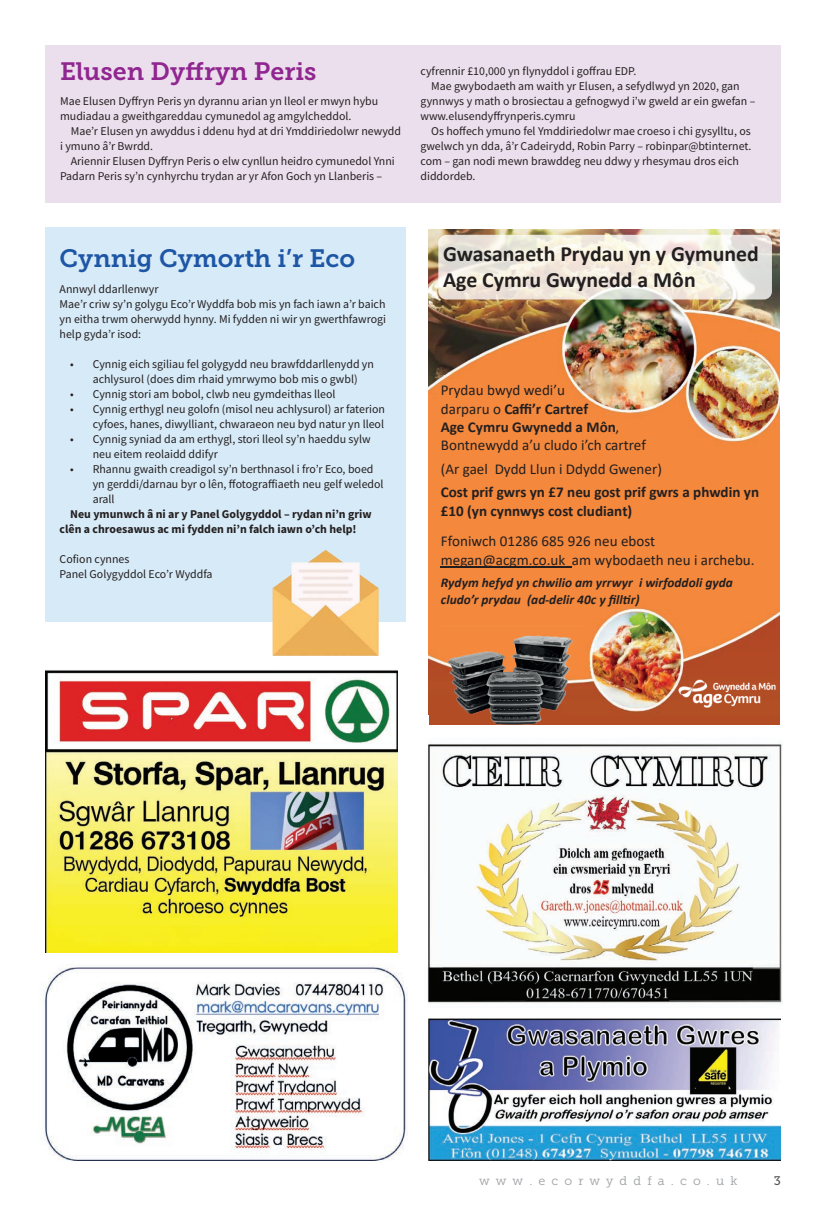
<style>
.page{position:relative;width:826px;height:1205px;background:#fff}
.page>*{position:absolute;margin:0;border:0;box-sizing:border-box;transform-origin:0 0}
.t1{font:25px "Museo Slab 700";color:#1e56a6}
.t2{font:25px "Museo Slab 700";color:#90268f}
.t3{font:700 21.75px/26.6px "Calibri";color:#231f20}
.t4{font:15px/18.4px "Calibri";color:#231f20}
.t5{font:700 15px/18.4px "Calibri";color:#231f20}
.t6{font:italic 700 13.38px/16.4px "Calibri";letter-spacing:.005em;color:#231f20}
.t7{font:12.5px "Museo Slab 300";color:#9d9fa2}
.t8{font:12.5px "Museo Slab 500";color:#57585a}
.t9{font:11.88px/15px "Source Sans Pro";color:#231f20}
.t10{font:700 11.88px/15px "Source Sans Pro";color:#231f20}
.s1{font-weight:700}
</style>
<div class="page">
<div style="left:46px;top:45px;width:735px;height:158px;background:#ecdfed"></div>
<div style="left:45px;top:227px;width:360px;height:394px;background:#d7eaf7"></div>
<img style="left:45px;top:670px;width:353px;height:283px">
<img style="left:42px;top:965px;width:364px;height:196px">
<img style="left:428px;top:1018px;width:353px;height:142px">
<div style="left:482px;top:686px;width:297px;height:39px;background:#b24c25"></div>
<img style="left:429px;top:230px;width:350px;height:483px">
<div style="left:429px;top:697px;width:132px;height:28px;background:#b24c25"></div>
<img style="left:438px;top:612px;width:146px;height:113px">
<hr style="left:441px;top:566px;width:131px;height:1px;background:#231f20">
<img style="left:672px;top:673px;width:107px;height:40px">
<div style="left:438px;top:235px;width:334px;height:64px;background:#fff;border-radius:8px;opacity:.8"></div>
<img style="left:428px;top:743px;width:355px;height:261px">
<img style="left:271px;top:550px;width:108px;height:106px">
<h1 class="t2" style="left:60px;top:58px;width:258px">Elusen Dyffryn Peris</h1>
<p class="t9" style="left:60px;top:93px;width:320px">Mae Elusen Dyffryn Peris yn dyrannu arian yn lleol er mwyn hybu mudiadau a gweithgareddau cymunedol ag amgylcheddol.</p>
<p class="t9" style="left:60px;top:123px;width:342px;text-indent:11px">Mae’r Elusen yn awyddus i ddenu hyd at dri Ymddiriedolwr newydd i ymuno â’r Bwrdd.</p>
<p class="t9" style="left:60px;top:153px;width:336px;text-indent:11px">Ariennir Elusen Dyffryn Peris o elw cynllun heidro cymunedol Ynni<br>Padarn Peris sy’n cynhyrchu trydan ar yr Afon Goch yn Llanberis –</p>
<p class="t9" style="left:420px;top:63px;width:217px">cyfrennir £10,000 yn flynyddol i goffrau EDP.</p>
<p class="t9" style="left:431px;top:78px;width:310px">Mae gwybodaeth am waith yr Elusen, a sefydlwyd yn 2020, gan</p>
<p class="t9" style="left:420px;top:93px;width:336px">gynnwys y math o brosiectau a gefnogwyd i’w gweld ar ein gwefan –</p>
<p class="t9" style="left:420px;top:108px;width:156px">www.elusendyffrynperis.cymru</p>
<p class="t9" style="left:431px;top:123px;width:321px">Os hoffech ymuno fel Ymddiriedolwr mae croeso i chi gysylltu, os</p>
<p class="t9" style="left:420px;top:138px;width:332px">gwelwch yn dda, â’r Cadeirydd, Robin Parry – robinpar@btinternet.</p>
<p class="t9" style="left:420px;top:153px;width:320px">com – gan nodi mewn brawddeg neu ddwy y rhesymau dros eich</p>
<p class="t9" style="left:420px;top:168px;width:57px">diddordeb.</p>
<h1 class="t1" style="left:60px;top:244px;width:297px">Cynnig Cymorth i’r Eco</h1>
<p class="t9" style="left:60px;top:281px;width:328px">Annwyl ddarllenwyr<br>Mae’r criw sy’n golygu Eco’r Wyddfa bob mis yn fach iawn a’r baich yn eitha trwm oherwydd hynny. Mi fydden ni wir yn gwerthfawrogi help gyda’r isod:</p>
<p class="t9" style="left:70px;top:356px;width:305px;text-align:center">• Cynnig eich sgiliau fel golygydd neu brawfddarllenydd yn achlysurol (does dim rhaid ymrwymo bob mis o gwbl)</p>
<p class="t9" style="left:70px;top:386px;width:267px">• Cynnig stori am bobol, clwb neu gymdeithas lleol</p>
<p class="t9" style="left:70px;top:401px;width:316px;text-align:right">• Cynnig erthygl neu golofn (misol neu achlysurol) ar faterion cyfoes, hanes, diwylliant, chwaraeon neu byd natur yn lleol</p>
<p class="t9" style="left:93px;top:431px;width:279px;text-indent:-23px">• Cynnig syniad da am erthygl, stori lleol sy’n haeddu sylw neu eitem reolaidd ddifyr</p>
<p class="t9" style="left:93px;top:461px;width:292px;text-indent:-23px">• Rhannu gwaith creadigol sy’n berthnasol i fro’r Eco, boed yn gerddi/darnau byr o lên, ffotograffiaeth neu gelf weledol arall</p>
<p class="t10" style="left:60px;top:506px;width:313px;text-indent:11px">Neu ymunwch â ni ar y Panel Golygyddol – rydan ni’n griw clên a chroesawus ac mi fydden ni’n falch iawn o’ch help!</p>
<p class="t9" style="left:60px;top:551px;width:154px">Cofion cynnes<br>Panel Golygyddol Eco’r Wyddfa</p>
<h2 class="t3" style="left:443px;top:240px;width:317px">Gwasanaeth Prydau yn y Gymuned<br>Age Cymru Gwynedd a Môn</h2>
<p class="t4" style="left:441px;top:381px;width:207px">Prydau bwyd wedi’u<br>darparu o <span class="s1">Caffi’r Cartref<br>Age Cymru Gwynedd a Môn</span>,<br>Bontnewydd a’u cludo i’ch cartref</p>
<p class="t4" style="left:441px;top:459px;width:222px">(Ar gael Dydd Llun i Ddydd Gwener)</p>
<p class="t5" style="left:441px;top:483px;width:320px">Cost prif gwrs yn £7 neu gost prif gwrs a phwdin yn £10 (yn cynnwys cost cludiant)</p>
<p class="t4" style="left:441px;top:532px;width:315px">Ffoniwch 01286 685 926 neu ebost megan@acgm.co.uk am wybodaeth neu i archebu.</p>
<p class="t6" style="left:441px;top:574px;width:293px">Rydym hefyd yn chwilio am yrrwyr i wirfoddoli gyda cludo’r prydau (ad-delir 40c y filltir)</p>
<p class="t7" style="left:479px;top:1174px;width:260px">w w w . e c o r w y d d f a . c o . u k</p>
<p class="t8" style="left:773px;top:1174px;width:9px">3</p>
</div>
